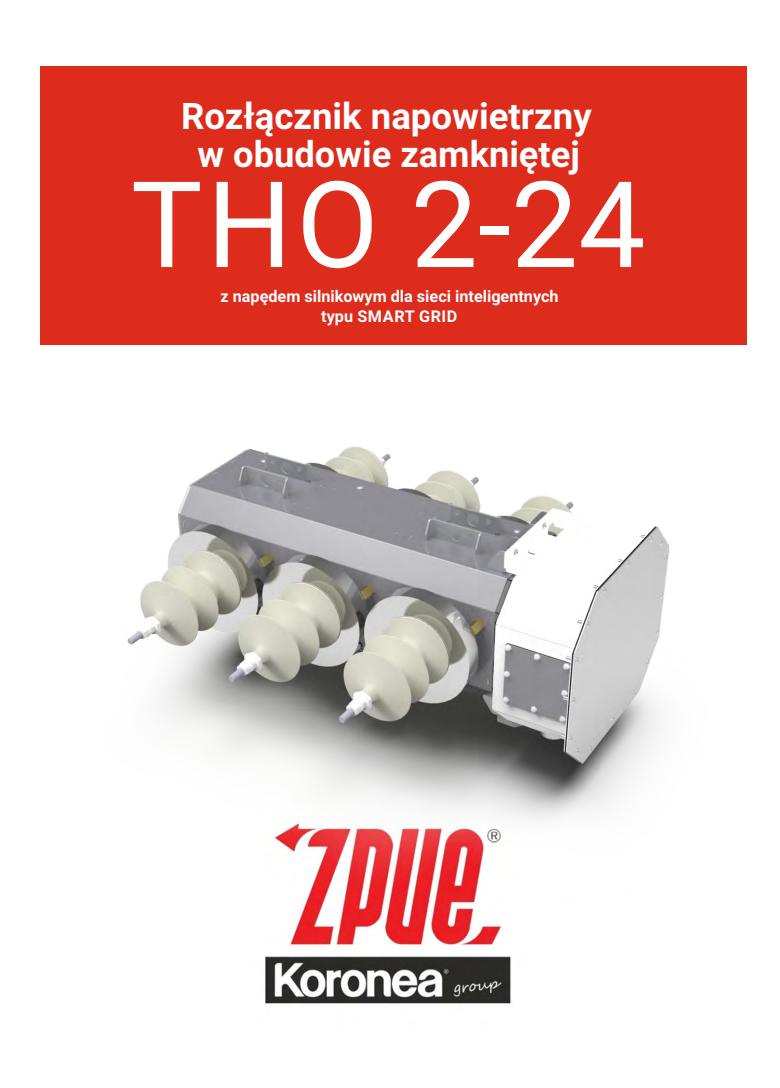
<style>
.page{position:relative;width:780px;height:1088px;background:#fff}
.page>*{position:absolute;margin:0;border:0;box-sizing:border-box;transform-origin:0 0}
.t1{font:119.75px "Roboto";color:#fff}
.t2{font:700 36.5px "Roboto";color:#fff}
.t3{font:700 36.25px "Roboto";color:#fff}
.t4{font:700 16.25px/19.5px "Roboto";color:#fff;text-align:center}
</style>
<div class="page">
<div style="left:40px;top:67px;width:706px;height:278px;background:#dd2b1c"></div>
<img style="left:127px;top:134px;width:620px;height:870px">
<h2 class="t2" style="left:181px;top:102px;width:412px">Rozłącznik napowietrzny</h2>
<h3 class="t3" style="left:197px;top:139px;width:384px">w obudowie zamkniętej</h3>
<h1 class="t1" style="left:131px;top:177px;width:516px">THO 2-24</h1>
<p class="t4" style="left:220px;top:288px;width:339px">z napędem silnikowym dla sieci inteligentnych typu SMART GRID</p>
</div>
